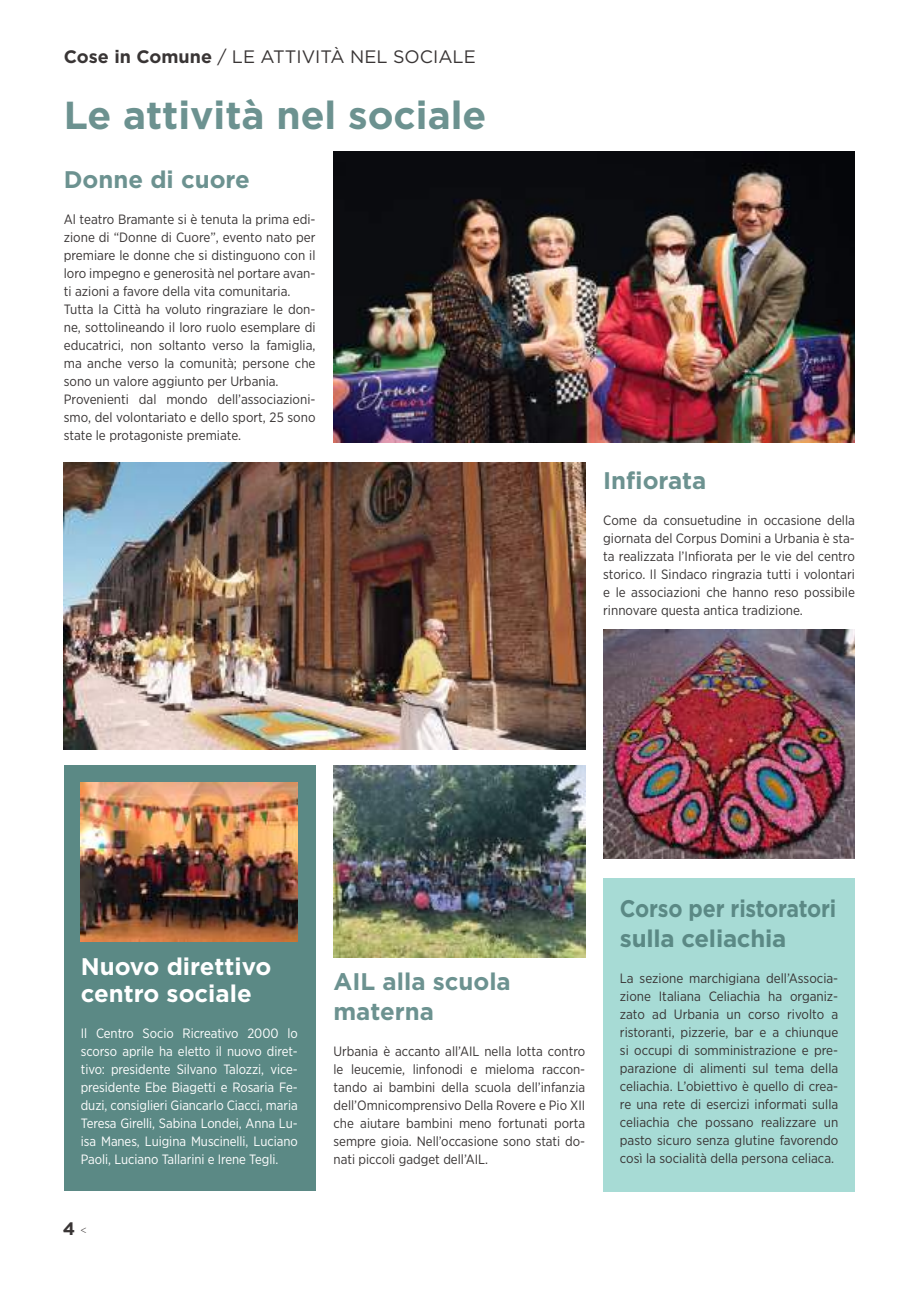
<style>
.page{position:relative;width:906px;height:1289px;background:#fff}
.page>*{position:absolute;margin:0;border:0;box-sizing:border-box;transform-origin:0 0}
.t1{font:700 39px "Gotham";color:#6c9290}
.t2{font:700 24px/30px "Gotham";color:#6c9290}
.t3{font:700 24px/30px "Gotham";letter-spacing:-.01em;color:#5b8985;scale:.89 1}
.t4{font:700 24px/27px "Gotham";color:#fff}
.t5{font:18px "Gotham";color:#393535}
.t6{font:700 18px "Gotham";color:#393535}
.t7{font:13.5px/18px "Gotham Narrow";color:#393535;text-align:justify}
.t8{font:13.5px/18px "Gotham Narrow";letter-spacing:-.005em;color:#fff;text-align:justify}
.s1{font-weight:700}
.s2{font-weight:300;font-size:10.5px}
</style>
<div class="page">
<div style="left:64px;top:765px;width:251px;height:426px;background:#5b8985"></div>
<div style="left:603px;top:878px;width:252px;height:313px;background:#a7dbd5"></div>
<img style="left:333px;top:152px;width:522px;height:290px">
<img style="left:81px;top:782px;width:217px;height:159px">
<img style="left:333px;top:765px;width:252px;height:192px">
<img style="left:603px;top:629px;width:252px;height:229px">
<img style="left:64px;top:463px;width:521px;height:286px">
<h3 class="t5" style="left:64px;top:45px;width:413px"><span class="s1">Cose in Comune</span> / LE ATTIVITÀ NEL SOCIALE</h3>
<h1 class="t1" style="left:64px;top:89px;width:424px">Le attività nel sociale</h1>
<h2 class="t2" style="left:64px;top:164px;width:188px">Donne di cuore</h2>
<p class="t7" style="left:64px;top:210px;width:253px;text-align:left">Al teatro Bramante si è tenuta la prima edi&shy;zione di “Donne di Cuore”, evento nato per premiare le donne che si distinguono con il loro impegno e generosità nel portare avan&shy;ti azioni a favore della vita comunitaria.<br>Tutta la Città ha voluto ringraziare le don&shy;ne, sottolineando il loro ruolo esemplare di educatrici, non soltanto verso la famiglia, ma anche verso la comunità; persone che sono un valore aggiunto per Urbania.<br>Provenienti dal mondo dell’associazioni&shy;smo, del volontariato e dello sport, 25 sono state le protagoniste premiate.</p>
<h2 class="t2" style="left:603px;top:465px;width:105px">Infiorata</h2>
<p class="t7" style="left:603px;top:510px;width:253px">Come da consuetudine in occasione della giornata del Corpus Domini a Urbania è sta&shy;ta realizzata l’Infiorata per le vie del centro storico. Il Sindaco ringrazia tutti i volontari e le associazioni che hanno reso possibile rinnovare questa antica tradizione.</p>
<h2 class="t4" style="left:81px;top:953px;width:192px">Nuovo direttivo centro sociale</h2>
<p class="t8" style="left:81px;top:1024px;width:218px">Il Centro Socio Ricreativo 2000 lo scorso aprile ha eletto il nuovo diret&shy;tivo: presidente Silvano Talozzi, vice&shy;presidente Ebe Biagetti e Rosaria Fe&shy;duzi, consiglieri Giancarlo Ciacci, maria Teresa Girelli, Sabina Londei, Anna Lu&shy;isa Manes, Luigina Muscinelli, Luciano Paoli, Luciano Tallarini e Irene Tegli.</p>
<h3 class="t6" style="left:63px;top:1216px;width:26px">4 <span class="s2">&lt;</span></h3>
<h2 class="t2" style="left:333px;top:966px;width:179px">AIL alla scuola materna</h2>
<p class="t7" style="left:333px;top:1042px;width:253px">Urbania è accanto all’AIL nella lotta contro le leucemie, linfonodi e mieloma raccon&shy;tando ai bambini della scuola dell’infanzia dell’Omnicomprensivo Della Rovere e Pio XII che aiutare bambini meno fortunati porta sempre gioia. Nell’occasione sono stati do&shy;nati piccoli gadget dell’AIL.</p>
<h2 class="t3" style="left:620px;top:893px;width:244px">Corso per ristoratori sulla celiachia</h2>
<p class="t7" style="left:620px;top:968px;width:220px">La sezione marchigiana dell’Associa&shy;zione Italiana Celiachia ha organiz&shy;zato ad Urbania un corso rivolto a ristoranti, pizzerie, bar e a chiunque si occupi di somministrazione e pre&shy;parazione di alimenti sul tema della celiachia. L’obiettivo è quello di crea&shy;re una rete di esercizi informati sulla celiachia che possano realizzare un pasto sicuro senza glutine favorendo così la socialità della persona celiaca.</p>
</div>
